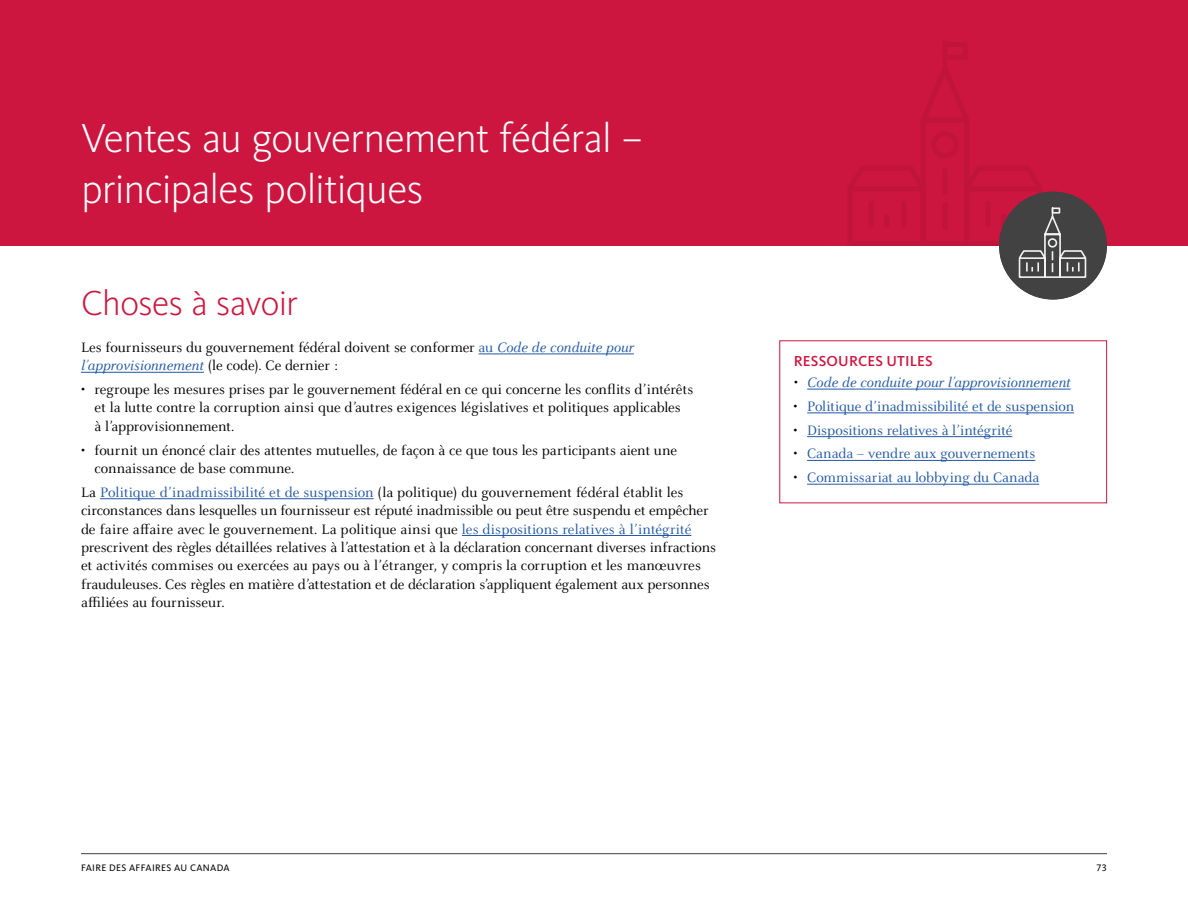
<style>
.page{position:relative;width:1188px;height:918px;background:#fff}
.page>*{position:absolute;margin:0;border:0;box-sizing:border-box;transform-origin:0 0}
.t1{font:300 42px/50.4px "Kievit Pro";letter-spacing:-.025em;color:#fff}
.t2{font:300 36px "Kievit Pro";letter-spacing:-.02em;color:#cd163f}
.t3{font:15px/18.5px "Celeste OT";letter-spacing:-.005em;color:#000}
.t4{font:15px "Celeste OT";letter-spacing:-.005em;color:#2258a4}
.t5{font:italic 15px "Celeste OT";color:#2258a4}
.t6{font:500 15px "Kievit Pro";letter-spacing:.01em;color:#cd163f}
.t7{font:9.75px "Kievit Pro";letter-spacing:.035em;color:#000}
.s1{color:#2258a4}
.s2{font-style:italic;color:#2258a4}
.s3{color:#000}
</style>
<div class="page">
<div style="left:0;top:0;width:1188px;height:246px;background:#cd163f"></div>
<hr style="left:81px;top:853px;width:1026px;height:1px;background:#414141">
<hr style="left:807px;top:389px;width:264px;height:1px;background:#2258a4">
<hr style="left:807px;top:413px;width:267px;height:1px;background:#2258a4">
<hr style="left:807px;top:436px;width:205px;height:1px;background:#2258a4">
<hr style="left:807px;top:460px;width:228px;height:1px;background:#2258a4">
<hr style="left:807px;top:484px;width:232px;height:1px;background:#2258a4">
<hr style="left:479px;top:354px;width:155px;height:1px;background:#2258a4">
<hr style="left:81px;top:372px;width:123px;height:1px;background:#2258a4">
<hr style="left:100px;top:498px;width:274px;height:1px;background:#2258a4">
<hr style="left:462px;top:535px;width:229px;height:1px;background:#2258a4">
<hr style="left:943px;top:40px;width:4px;height:30px;background:#c1143c;border-radius:2px">
<div style="left:999px;top:192px;width:108px;height:108px;background:#424242;border-radius:50%"></div>
<svg style="left:848px;top:55px;width:239px;height:224px"></svg>
<div style="left:1052px;top:207px;width:8px;height:7px;border:2px solid #f1f3f3"></div>
<h1 class="t1" style="left:81px;top:112px;width:564px">Ventes au gouvernement fédéral – principales politiques</h1>
<h2 class="t2" style="left:81px;top:281px;width:218px">Choses à savoir</h2>
<p class="t3" style="left:81px;top:338px;width:554px">Les fournisseurs du gouvernement fédéral doivent se conformer <span class="s1">au</span> <span class="s2">Code de conduite pour l’approvisionnement</span> (le code). Ce dernier :</p>
<p class="t3" style="left:95px;top:380px;width:600px;text-indent:-14px">• regroupe les mesures prises par le gouvernement fédéral en ce qui concerne les conflits d’intérêts et la lutte contre la corruption ainsi que d’autres exigences législatives et politiques applicables<br>à l’approvisionnement.</p>
<p class="t3" style="left:95px;top:441px;width:584px;text-indent:-14px">• fournit un énoncé clair des attentes mutuelles, de façon à ce que tous les participants aient une connaissance de base commune.</p>
<p class="t3" style="left:81px;top:483px;width:637px">La <span class="s1">Politique d’inadmissibilité et de suspension</span> (la politique) du gouvernement fédéral établit les circonstances dans lesquelles un fournisseur est réputé inadmissible ou peut être suspendu et empêcher de faire affaire avec le gouvernement. La politique ainsi que <span class="s1">les dispositions relatives à l’intégrité </span>prescrivent des règles détaillées relatives à l’attestation et à la déclaration concernant diverses infractions et activités commises ou exercées au pays ou à l’étranger, y compris la corruption et les manœuvres frauduleuses. Ces règles en matière d’attestation et de déclaration s’appliquent également aux personnes affiliées au fournisseur.</p>
<p class="t6" style="left:794px;top:352px;width:141px">RESSOURCES UTILES</p>
<p class="t5" style="left:794px;top:374px;width:278px"><span class="s3">•</span> Code de conduite pour l’approvisionnement</p>
<p class="t4" style="left:794px;top:397px;width:282px"><span class="s3">•</span> Politique d’inadmissibilité et de suspension</p>
<p class="t4" style="left:794px;top:421px;width:220px"><span class="s3">•</span> Dispositions relatives à l’intégrité</p>
<p class="t4" style="left:794px;top:445px;width:243px"><span class="s3">•</span> Canada – vendre aux gouvernements</p>
<p class="t4" style="left:794px;top:469px;width:247px"><span class="s3">•</span> Commissariat au lobbying du Canada</p>
<p class="t7" style="left:81px;top:862px;width:150px">FAIRE DES AFFAIRES AU CANADA</p>
<p class="t7" style="left:1096px;top:862px;width:12px">73</p>
</div>
